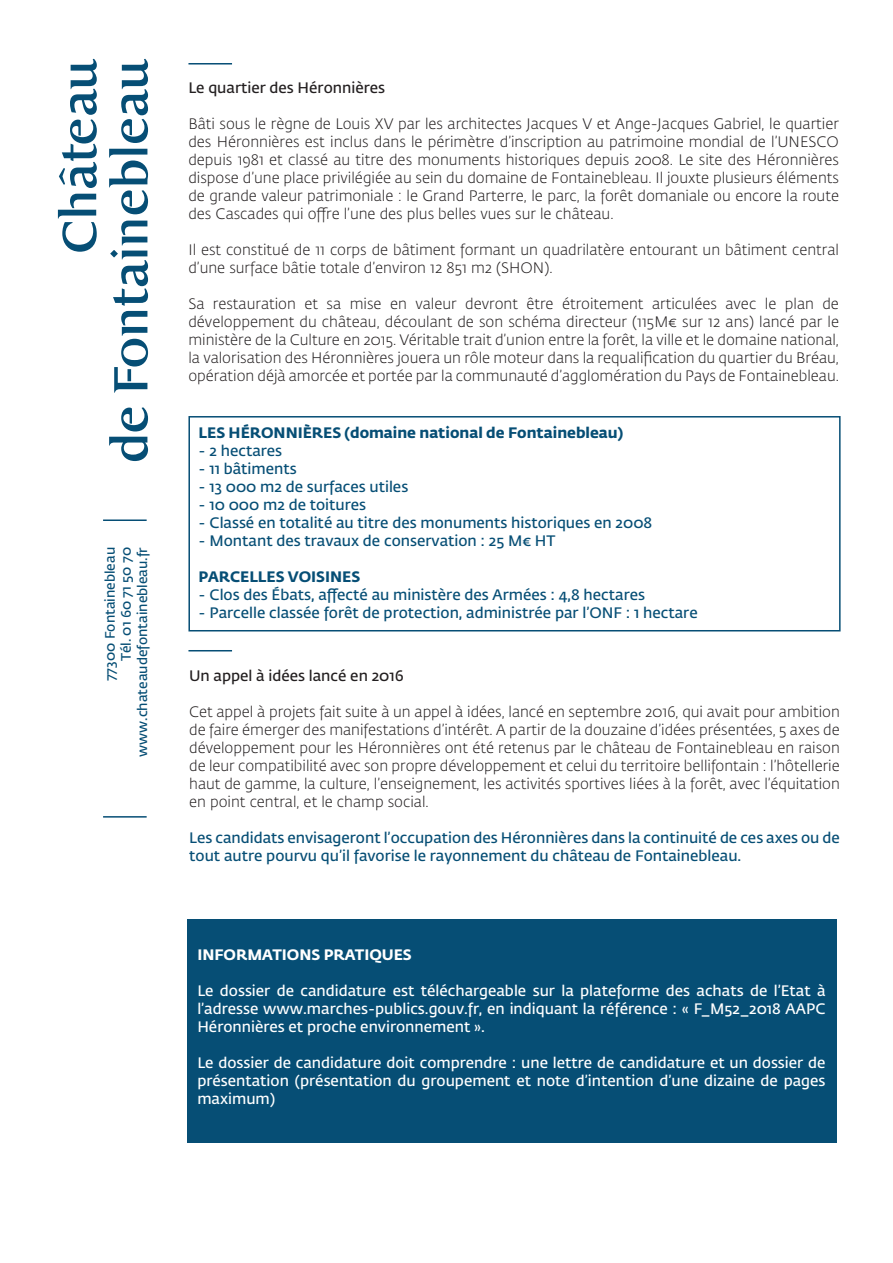
<style>
.page{position:relative;width:893px;height:1263px;background:#fff}
.page>*{position:absolute;margin:0;border:0;box-sizing:border-box;transform-origin:0 0}
.t1{font:300 15px/18px "Fedra Sans Std";color:#231f20;text-align:justify}
.t2{font:600 15px/18px "Fedra Sans Std";color:#064e75}
.t3{font:600 15px/18px "Fedra Sans Std";color:#fff;text-align:justify}
.t4{font:700 15px "Fedra Sans Std";color:#064e75}
.t5{font:600 15px "Fedra Sans Std";color:#231f20}
.t6{font:700 15px "Fedra Sans Std";color:#fff}
.t7{font:600 13.5px "Fedra Sans Std";color:#064e75}
</style>
<div class="page">
<svg style="left:109px;top:59px;width:39px;height:402px"></svg>
<svg style="left:58px;top:59px;width:39px;height:193px"></svg>
<hr style="left:103px;top:519px;width:44px;height:2px;background:#064e75">
<hr style="left:103px;top:816px;width:44px;height:2px;background:#064e75">
<hr style="left:188px;top:63px;width:44px;height:2px;background:#064e75">
<hr style="left:188px;top:650px;width:44px;height:1px;background:#064e75">
<div style="left:187px;top:919px;width:650px;height:223px;background:#064e75"></div>
<div style="left:188px;top:416px;width:653px;height:215px;border:2px solid #064e75"></div>
<p class="t7" style="left:102px;top:681px;width:136px;rotate:-90deg">77300 Fontainebleau</p>
<p class="t7" style="left:118px;top:661px;width:115px;rotate:-90deg">Tél. 01 60 71 50 70</p>
<p class="t7" style="left:134px;top:757px;width:211px;rotate:-90deg">www.chateaudefontainebleau.fr</p>
<p class="t5" style="left:188px;top:78px;width:198px">Le quartier des Héronnières</p>
<p class="t1" style="left:188px;top:115px;width:652px">Bâti sous le règne de Louis XV par les architectes Jacques V et Ange-Jacques Gabriel, le quartier des Héronnières est inclus dans le périmètre d’inscription au patrimoine mondial de l’UNESCO depuis 1981 et classé au titre des monuments historiques depuis 2008. Le site des Héronnières dispose d’une place privilégiée au sein du domaine de Fontainebleau. Il jouxte plusieurs éléments de grande valeur patrimoniale : le Grand Parterre, le parc, la forêt domaniale ou encore la route des Cascades qui offre l’une des plus belles vues sur le château.</p>
<p class="t1" style="left:188px;top:241px;width:652px">Il est constitué de 11 corps de bâtiment formant un quadrilatère entourant un bâtiment central d’une surface bâtie totale d’environ 12 851 m2 (SHON).</p>
<p class="t1" style="left:188px;top:295px;width:652px">Sa restauration et sa mise en valeur devront être étroitement articulées avec le plan de développement du château, découlant de son schéma directeur (115M€ sur 12 ans) lancé par le ministère de la Culture en 2015. Véritable trait d’union entre la forêt, la ville et le domaine national, la valorisation des Héronnières jouera un rôle moteur dans la requalification du quartier du Bréau, opération déjà amorcée et portée par la communauté d’agglomération du Pays de Fontainebleau.</p>
<p class="t4" style="left:199px;top:423px;width:426px">LES HÉRONNIÈRES (domaine national de Fontainebleau)</p>
<p class="t2" style="left:199px;top:442px;width:85px">- 2 hectares</p>
<p class="t2" style="left:199px;top:460px;width:100px">- 11 bâtiments</p>
<p class="t2" style="left:199px;top:478px;width:211px">- 13 000 m2 de surfaces utiles</p>
<p class="t2" style="left:199px;top:496px;width:169px">- 10 000 m2 de toitures</p>
<p class="t2" style="left:199px;top:514px;width:455px">- Classé en totalité au titre des monuments historiques en 2008</p>
<p class="t2" style="left:199px;top:532px;width:358px">- Montant des travaux de conservation : 25 M€ HT</p>
<p class="t4" style="left:199px;top:567px;width:163px">PARCELLES VOISINES</p>
<p class="t2" style="left:199px;top:586px;width:448px">- Clos des Ébats, affecté au ministère des Armées : 4,8 hectares</p>
<p class="t2" style="left:199px;top:604px;width:501px">- Parcelle classée forêt de protection, administrée par l’ONF : 1 hectare</p>
<p class="t5" style="left:189px;top:667px;width:216px">Un appel à idées lancé en 2016</p>
<p class="t1" style="left:189px;top:703px;width:652px">Cet appel à projets fait suite à un appel à idées, lancé en septembre 2016, qui avait pour ambition de faire émerger des manifestations d’intérêt. A partir de la douzaine d’idées présentées, 5 axes de développement pour les Héronnières ont été retenus par le château de Fontainebleau en raison de leur compatibilité avec son propre développement et celui du territoire bellifontain : l’hôtellerie haut de gamme, la culture, l’enseignement, les activités sportives liées à la forêt, avec l’équitation en point central, et le champ social.</p>
<p class="t2" style="left:189px;top:829px;width:652px">Les candidats envisageront l’occupation des Héronnières dans la continuité de ces axes ou de tout autre pourvu qu’il favorise le rayonnement du château de Fontainebleau.</p>
<p class="t6" style="left:197px;top:945px;width:216px">INFORMATIONS PRATIQUES</p>
<p class="t3" style="left:197px;top:982px;width:630px">Le dossier de candidature est téléchargeable sur la plateforme des achats de l’Etat à l’adresse www.marches-publics.gouv.fr, en indiquant la référence : « F_M52_2018 AAPC Héronnières et proche environnement ».</p>
<p class="t3" style="left:197px;top:1054px;width:630px">Le dossier de candidature doit comprendre : une lettre de candidature et un dossier de présentation (présentation du groupement et note d’intention d’une dizaine de pages maximum)</p>
</div>
